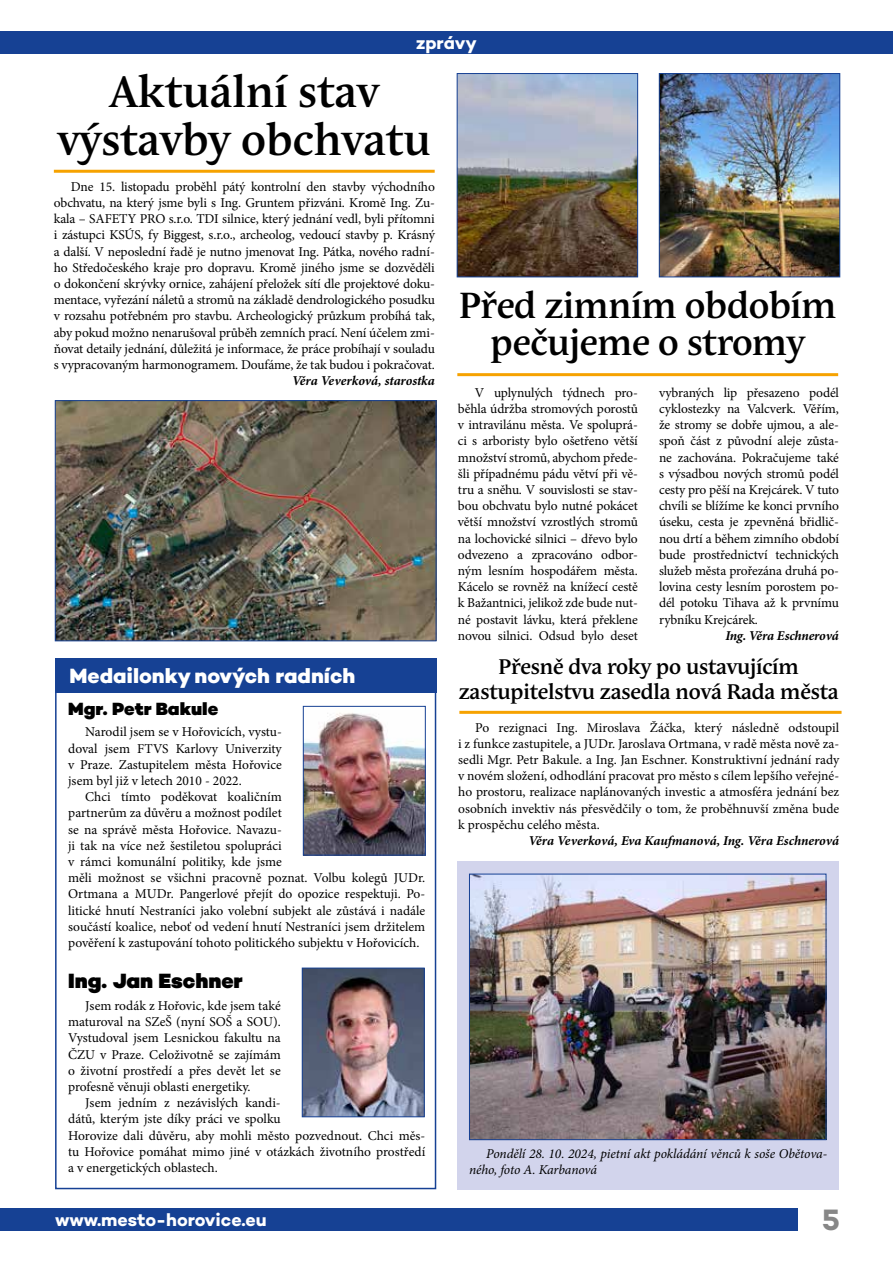
<style>
.page{position:relative;width:893px;height:1263px;background:#fff}
.page>*{position:absolute;margin:0;border:0;box-sizing:border-box;transform-origin:0 0}
.t1{font:700 43.5px/48px "Andulka Book Pro";color:#000;text-align:center}
.t2{font:700 36px/37.5px "Andulka Book Pro";letter-spacing:-.01em;color:#000;text-align:center}
.t3{font:700 30px "Campton";color:#878787}
.t4{font:700 21px/25.2px "Andulka Book Pro";letter-spacing:-.01em;color:#000;text-align:center}
.t5{font:800 21px "Campton";color:#fff}
.t6{font:900 21px "Campton";color:#000}
.t7{font:700 18px "Campton";letter-spacing:-.005em;color:#fff}
.t8{font:900 18px "Campton";color:#000}
.t9{font:13.5px/16.2px "Minion Pro";letter-spacing:-.005em;color:#000;text-align:justify}
.t10{font:italic 700 13.5px "Minion Pro";letter-spacing:-.005em;color:#000}
.t11{font:italic 13.5px/16.2px "Minion Pro";letter-spacing:-.005em;color:#000}
</style>
<div class="page">
<div style="left:0;top:1208px;width:797px;height:23px;background:#164194"></div>
<div style="left:0;top:32px;width:893px;height:22px;background:#164194"></div>
<hr style="left:54px;top:170px;width:381px;height:3px;background:#f6a200">
<div style="left:458px;top:861px;width:381px;height:328px;background:#d2d4ec"></div>
<img style="left:471px;top:876px;width:353px;height:262px">
<div style="left:469px;top:874px;width:357px;height:266px;border:1px solid #164194"></div>
<hr style="left:459px;top:711px;width:382px;height:3px;background:#f6a200">
<img style="left:57px;top:402px;width:377px;height:237px">
<div style="left:55px;top:400px;width:381px;height:241px;border:1px solid #164194"></div>
<div style="left:55px;top:659px;width:381px;height:530px;border:2px solid #164194"></div>
<div style="left:55px;top:658px;width:381px;height:34px;background:#164194"></div>
<img style="left:305px;top:713px;width:118px;height:140px">
<div style="left:303px;top:706px;width:122px;height:149px;border:1px solid #164194"></div>
<img style="left:304px;top:970px;width:118px;height:145px">
<div style="left:302px;top:968px;width:122px;height:149px;border:1px solid #164194"></div>
<hr style="left:457px;top:373px;width:381px;height:3px;background:#f6a200">
<img style="left:459px;top:75px;width:177px;height:200px">
<div style="left:457px;top:73px;width:181px;height:204px;border:1px solid #164194"></div>
<img style="left:661px;top:75px;width:177px;height:200px">
<div style="left:659px;top:73px;width:181px;height:204px;border:1px solid #164194"></div>
<h3 class="t7" style="left:416px;top:31px;width:62px">zprávy</h3>
<h1 class="t1" style="left:58px;top:68px;width:375px">Aktuální stav výstavby obchvatu</h1>
<p class="t9" style="left:54px;top:178px;width:383px;text-indent:17px">Dne 15. listopadu proběhl pátý kontrolní den stavby východního obchvatu, na který jsme byli s Ing. Gruntem přizváni. Kromě Ing. Zu&shy;kala – SAFETY PRO s.r.o. TDI silnice, který jednání vedl, byli přítomni i zástupci KSÚS, fy Biggest, s.r.o., archeolog, vedoucí stavby p. Krásný a další. V neposlední řadě je nutno jmenovat Ing. Pátka, nového radní&shy;ho Středočeského kraje pro dopravu. Kromě jiného jsme se dozvěděli o dokončení skrývky ornice, zahájení přeložek sítí dle projektové doku&shy;mentace, vyřezání náletů a stromů na základě dendrologického posudku v rozsahu potřebném pro stavbu. Archeologický průzkum probíhá tak, aby pokud možno nenarušoval průběh zemních prací. Není účelem zmi&shy;ňovat detaily jednání, důležitá je informace, že práce probíhají v souladu s vypracovaným harmonogramem. Doufáme, že tak budou i pokračovat.</p>
<p class="t10" style="left:292px;top:371px;width:144px">Věra Veverková, starostka</p>
<h3 class="t5" style="left:69px;top:662px;width:287px">Medailonky nových radních</h3>
<h3 class="t8" style="left:68px;top:697px;width:152px">Mgr. Petr Bakule</h3>
<p class="t9" style="left:68px;top:724px;width:215px;text-indent:17px">Narodil jsem se v Hořovicích, vystu&shy;doval jsem FTVS Karlovy Univerzity v Praze. Zastupitelem města Hořovice jsem byl již v letech 2010 - 2022.</p>
<p class="t9" style="left:68px;top:789px;width:359px;text-align:left;text-indent:17px">Chci tímto poděkovat koaličním<br>partnerům za důvěru a možnost podílet<br>se na správě města Hořovice. Navazu-<br>ji tak na více než šestiletou spolupráci<br>v rámci komunální politiky, kde jsme<br>měli možnost se všichni pracovně poznat. Volbu kolegů JUDr.<br>Ortmana a MUDr. Pangerlové přejít do opozice respektuji. Po&shy;litické hnutí Nestraníci jako volební subjekt ale zůstává i nadále součástí koalice, neboť od vedení hnutí Nestraníci jsem držitelem pověření k zastupování tohoto politického subjektu v Hořovicích.</p>
<h3 class="t6" style="left:68px;top:968px;width:176px">Ing. Jan Eschner</h3>
<p class="t9" style="left:68px;top:998px;width:214px;text-indent:17px">Jsem rodák z Hořovic, kde jsem také maturoval na SZeŠ (nyní SOŠ a SOU).<br>Vystudoval jsem Lesnickou fakultu na ČZU v Praze. Celoživotně se zajímám o životní prostředí a přes devět let se profesně věnuji oblasti energetiky.</p>
<p class="t9" style="left:68px;top:1095px;width:359px;text-align:left;text-indent:17px">Jsem jedním z nezávislých kandi-<br>dátů, kterým jste díky práci ve spolku<br>Horovize dali důvěru, aby mohli město pozvednout. Chci měs&shy;tu Hořovice pomáhat mimo jiné v otázkách životního prostředí a v energetických oblastech.</p>
<h2 class="t2" style="left:459px;top:287px;width:378px">Před zimním obdobím pečujeme o stromy</h2>
<p class="t9" style="left:458px;top:384px;width:181px;text-indent:17px">V uplynulých týdnech pro&shy;běhla údržba stromových porostů v intravilánu města. Ve spoluprá&shy;ci s arboristy bylo ošetřeno větší množství stromů, abychom přede&shy;šli případnému pádu větví při vě&shy;tru a sněhu. V souvislosti se stav&shy;bou obchvatu bylo nutné pokácet větší množství vzrostlých stromů na lochovické silnici – dřevo bylo odvezeno a zpracováno odbor&shy;ným lesním hospodářem města.<br>Kácelo se rovněž na knížecí cestě k Bažantnici, jelikož zde bude nut&shy;né postavit lávku, která překlene novou silnici. Odsud bylo deset</p>
<p class="t9" style="left:659px;top:384px;width:181px">vybraných lip přesazeno podél cyklostezky na Valcverk. Věřím, že stromy se dobře ujmou, a ale&shy;spoň část z původní aleje zůsta&shy;ne zachována. Pokračujeme také s výsadbou nových stromů podél cesty pro pěší na Krejcárek. V tuto chvíli se blížíme ke konci prvního úseku, cesta je zpevněná břidlič&shy;nou drtí a během zimního období bude prostřednictví technických služeb města prořezána druhá po&shy;lovina cesty lesním porostem po&shy;dél potoku Tihava až k prvnímu rybníku Krejcárek.</p>
<p class="t10" style="left:725px;top:626px;width:115px">Ing. Věra Eschnerová</p>
<h3 class="t4" style="left:459px;top:654px;width:381px">Přesně dva roky po ustavujícím zastupitelstvu zasedla nová Rada města</h3>
<p class="t9" style="left:458px;top:719px;width:383px;text-indent:17px">Po rezignaci Ing. Miroslava Žáčka, který následně odstoupil i z funkce zastupitele, a JUDr. Jaroslava Ortmana, v radě města nově za&shy;sedli Mgr. Petr Bakule. a Ing. Jan Eschner. Konstruktivní jednání rady v novém složení, odhodlání pracovat pro město s cílem lepšího veřejné&shy;ho prostoru, realizace naplánovaných investic a atmosféra jednání bez osobních invektiv nás přesvědčily o tom, že proběhnuvší změna bude k prospěchu celého města.</p>
<p class="t10" style="left:528px;top:831px;width:312px">Věra Veverková, Eva Kaufmanová, Ing. Věra Eschnerová</p>
<p class="t11" style="left:469px;top:1145px;width:360px;text-indent:17px">Pondělí 28. 10. 2024, pietní akt pokládání věnců k soše Obětova&shy;ného, foto A. Karbanová</p>
<h3 class="t7" style="left:55px;top:1208px;width:213px">www.mesto-horovice.eu</h3>
<h3 class="t3" style="left:822px;top:1200px;width:20px">5</h3>
</div>
